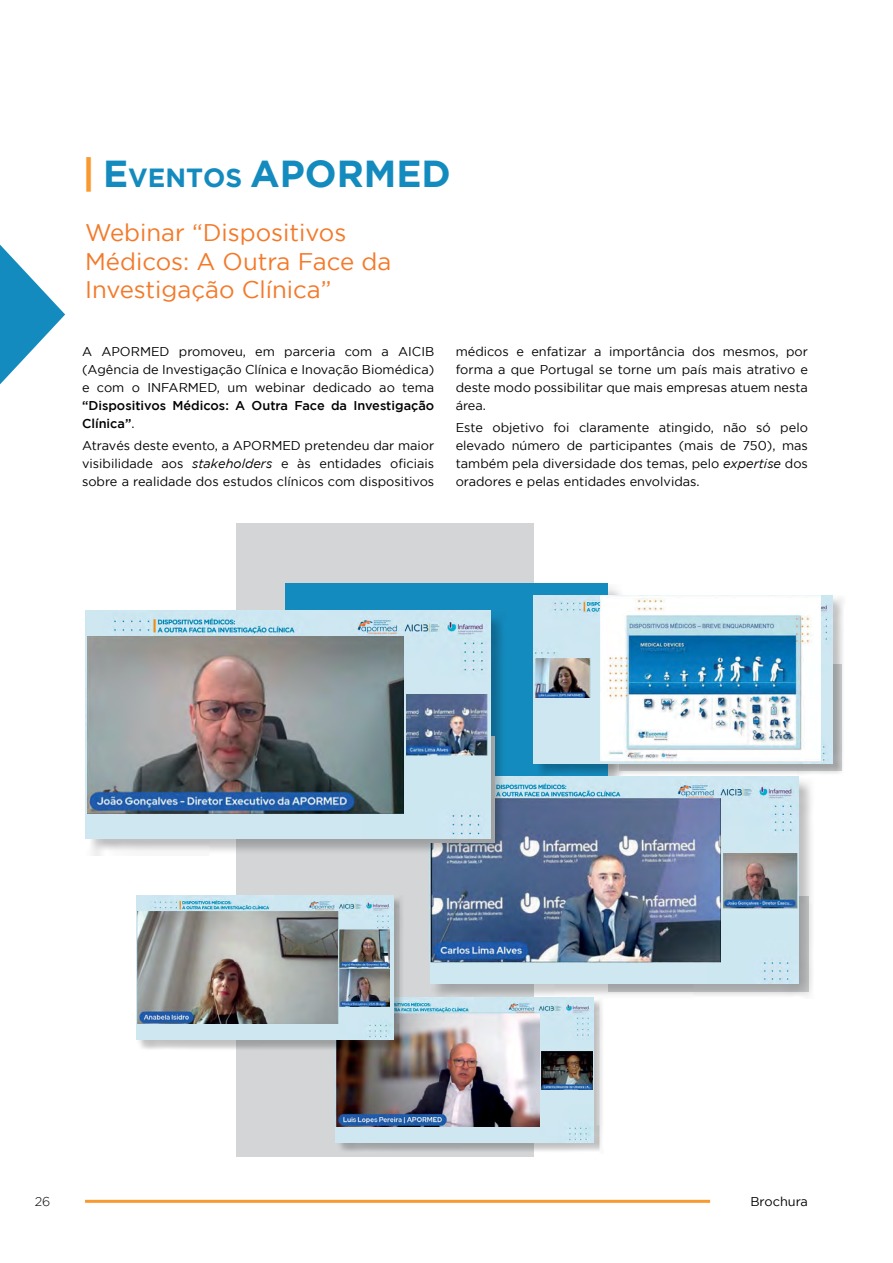
<style>
.page{position:relative;width:893px;height:1263px;background:#fff}
.page>*{position:absolute;margin:0;border:0;box-sizing:border-box;transform-origin:0 0}
.t1{font:700 37.5px "Gotham";color:#148bbe}
.t2{font:24px/28.8px "Gotham";color:#f47929}
.t3{font:12.75px/18px "Gotham";color:#000;text-align:justify}
.t4{font:500 12.75px/18px "Gotham";color:#000}
.t5{font:300 12.75px "Gotham";color:#000}
.s1{color:#f89a2f}
.s2{font-size:26.25px}
.s3{font-weight:400}
.s4{font-style:italic}
</style>
<div class="page">
<div style="left:236px;top:523px;width:298px;height:634px;background:#d3d5d6"></div>
<div style="left:286px;top:583px;width:322px;height:242px;background:#148bbe"></div>
<svg style="left:0;top:245px;width:27px;height:28px"></svg>
<svg style="left:0;top:273px;width:65px;height:112px;fill:#148bbe"></svg>
<div style="left:534px;top:596px;width:311px;height:180px;background:#000;opacity:.25"></div>
<div style="left:534px;top:595px;width:298px;height:168px;background:#cee7f1"></div>
<img style="left:535px;top:658px;width:55px;height:39px">
<img style="left:600px;top:595px;width:221px;height:167px">
<div style="left:431px;top:776px;width:384px;height:223px;background:#000;opacity:.25"></div>
<img style="left:431px;top:776px;width:368px;height:207px">
<img style="left:429px;top:798px;width:292px;height:164px">
<img style="left:723px;top:854px;width:74px;height:54px">
<div style="left:86px;top:611px;width:421px;height:244px;background:#000;opacity:.25"></div>
<img style="left:85px;top:610px;width:405px;height:228px">
<img style="left:88px;top:636px;width:316px;height:177px">
<img style="left:406px;top:694px;width:81px;height:61px">
<div style="left:337px;top:998px;width:266px;height:155px;background:#000;opacity:.25"></div>
<img style="left:336px;top:998px;width:257px;height:144px">
<img style="left:336px;top:1013px;width:203px;height:114px">
<img style="left:541px;top:1051px;width:52px;height:38px">
<div style="left:137px;top:896px;width:267px;height:155px;background:#000;opacity:.25"></div>
<img style="left:136px;top:895px;width:257px;height:145px">
<img style="left:138px;top:912px;width:200px;height:111px">
<img style="left:339px;top:929px;width:51px;height:78px">
<hr style="left:85px;top:1200px;width:625px;height:3px;background:#f89a2f">
<h1 class="t1" style="left:82px;top:152px;width:370px"><span class="s1">|</span> E<span class="s2">VENTOS</span> APORMED</h1>
<h2 class="t2" style="left:85px;top:217px;width:308px">Webinar “Dispositivos<br>Médicos: A Outra Face da<br>Investigação Clínica”</h2>
<p class="t3" style="left:82px;top:342px;width:354px">A APORMED promoveu, em parceria com a AICIB (Agência de Investigação Clínica e Inovação Biomédica) e com o INFARMED, um webinar dedicado ao tema</p>
<p class="t4" style="left:82px;top:396px;width:354px">“Dispositivos Médicos: A Outra Face da Investigação<br>Clínica”<span class="s3">.</span></p>
<p class="t3" style="left:82px;top:436px;width:354px">Através deste evento, a APORMED pretendeu dar maior visibilidade aos <span class="s4">stakeholders</span> e às entidades oficiais sobre a realidade dos estudos clínicos com dispositivos</p>
<p class="t3" style="left:456px;top:342px;width:354px">médicos e enfatizar a importância dos mesmos, por forma a que Portugal se torne um país mais atrativo e deste modo possibilitar que mais empresas atuem nesta área.</p>
<p class="t3" style="left:456px;top:418px;width:354px">Este objetivo foi claramente atingido, não só pelo elevado número de participantes (mais de 750), mas também pela diversidade dos temas, pelo <span class="s4">expertise</span> dos oradores e pelas entidades envolvidas.</p>
<p class="t5" style="left:35px;top:1194px;width:17px">26</p>
<p class="t3" style="left:750px;top:1192px;width:59px">Brochura</p>
</div>
